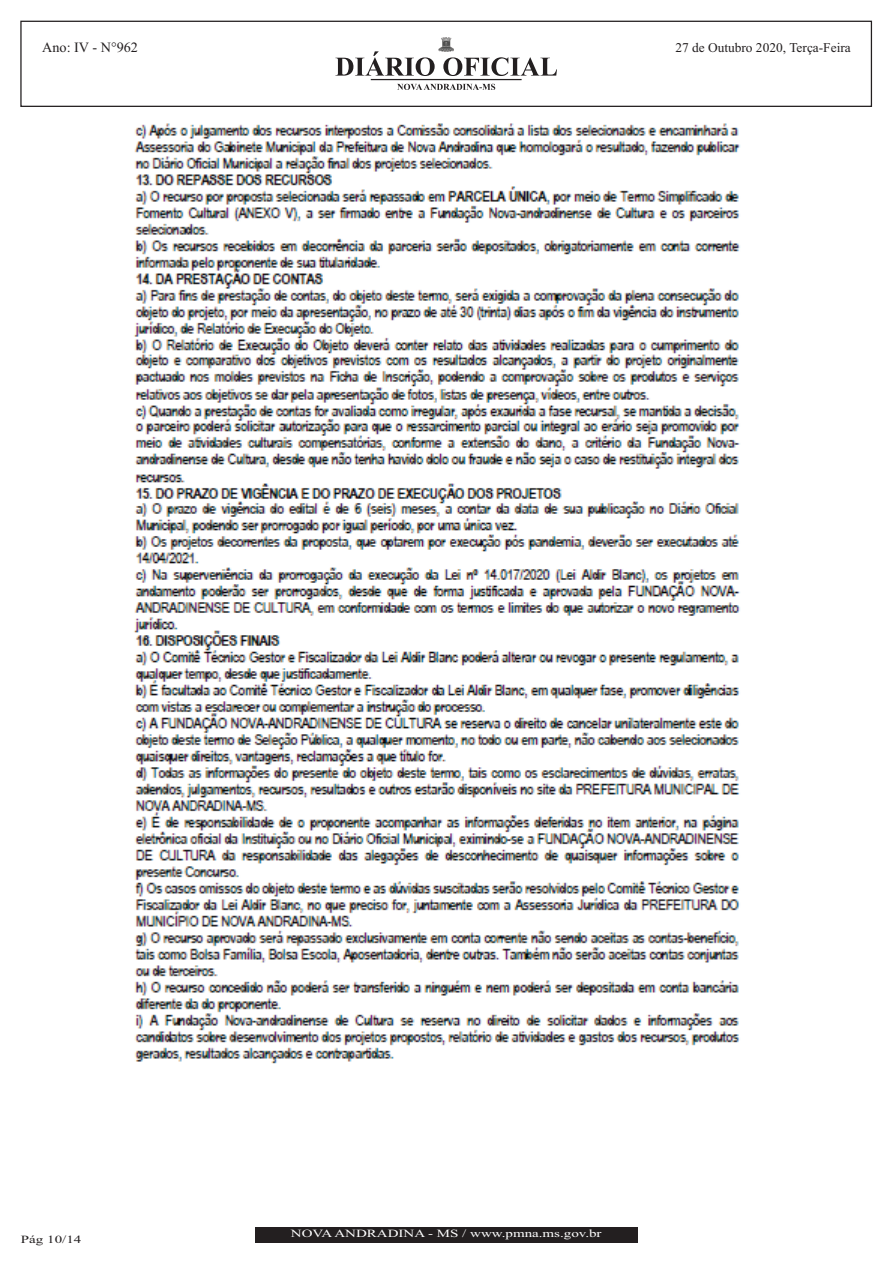
<style>
.page{position:relative;width:893px;height:1263px;background:#fff}
.page>*{position:absolute;margin:0;border:0;box-sizing:border-box;transform-origin:0 0}
.t1{font:14.25px "Times New Roman";color:#231f20}
.t2{font:13.35px "Times New Roman";color:#231f20}
.t3{font:10.95px "Times New Roman";color:#fff;scale:1.36 1}
.t4{font:10.95px "Times New Roman";color:#231f20;scale:1.36 1}
</style>
<div class="page">
<div style="left:255px;top:1227px;width:382px;height:15px;background:#231f20"></div>
<img style="left:133px;top:123px;width:607px;height:941px">
<div style="left:20px;top:21px;width:852px;height:86px;border:1px solid #231f20"></div>
<svg style="left:335px;top:51px;width:222px;height:39px"></svg>
<img style="left:439px;top:38px;width:14px;height:13px">
<h1 class="t1" style="left:42px;top:42px;width:97px">Ano: IV - N°962</h1>
<p class="t2" style="left:675px;top:43px;width:177px">27 de Outubro 2020, Terça-Feira</p>
<p class="t4" style="left:21px;top:1235px;width:46px">Pág 10/14</p>
<p class="t3" style="left:291px;top:1230px;width:230px">NOVAANDRADINA - MS / www.pmna.ms.gov.br</p>
</div>
